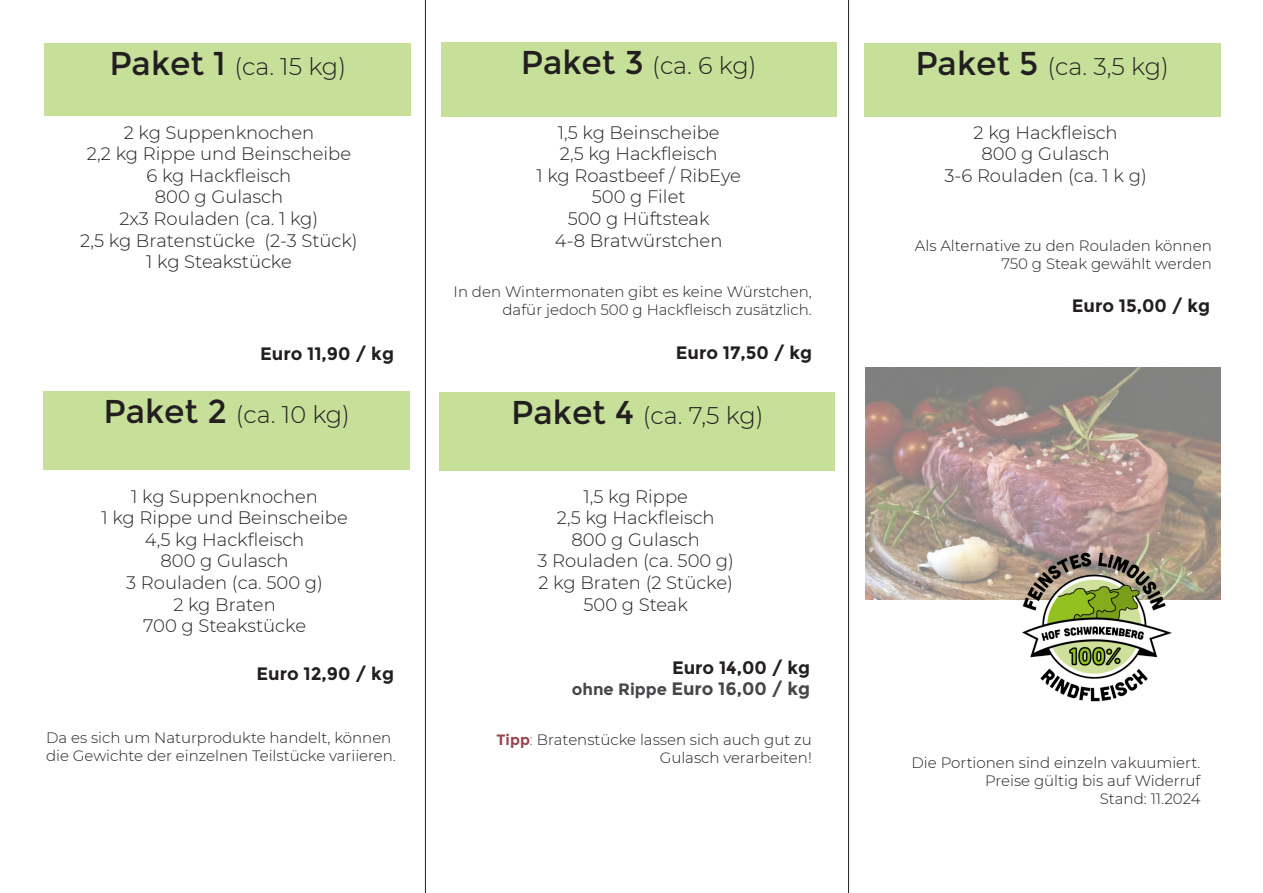
<style>
.page{position:relative;width:1263px;height:893px;background:#fff}
.page>*{position:absolute;margin:0;border:0;box-sizing:border-box;transform-origin:0 0}
.t1{font:300 24px "Montserrat";color:#231f20}
.t2{font:300 18px/21.6px "Montserrat";color:#231f20;text-align:center}
.t3{font:700 18px/21.6px "Montserrat";color:#231f20;text-align:right}
.t4{font:300 15px/18px "Montserrat";color:#231f20;text-align:right}
.s1{font-weight:400;font-size:33px}
.s2{font-size:16.5px;color:#464748}
.s3{color:#464748}
.s4{font-weight:700;color:#964951}
.s5{color:#964951}
</style>
<div class="page">
<div style="left:44px;top:43px;width:367px;height:73px;background:#c6e09a"></div>
<div style="left:43px;top:391px;width:367px;height:79px;background:#c6e09a"></div>
<div style="left:441px;top:43px;width:395px;height:74px;background:#c6e09a"></div>
<div style="left:440px;top:392px;width:395px;height:79px;background:#c6e09a"></div>
<div style="left:864px;top:43px;width:356px;height:74px;background:#c6e09a"></div>
<img style="left:865px;top:368px;width:355px;height:232px">
<img style="left:1018px;top:551px;width:155px;height:151px">
<hr style="left:425px;top:0;width:1px;height:893px;background:#231f20">
<hr style="left:848px;top:0;width:1px;height:893px;background:#231f20">
<p class="t1" style="left:109px;top:50px;width:238px"><span class="s1">Paket 1</span> (ca. 15 kg)</p>
<p class="t2" style="left:124px;top:121px;width:192px">2 kg Suppenknochen</p>
<p class="t2" style="left:87px;top:142px;width:266px">2,2 kg Rippe und Beinscheibe</p>
<p class="t2" style="left:147px;top:164px;width:146px">6 kg Hackfleisch</p>
<p class="t2" style="left:155px;top:186px;width:130px">800 g Gulasch</p>
<p class="t2" style="left:120px;top:207px;width:200px">2x3 Rouladen (ca. 1 kg)</p>
<p class="t2" style="left:80px;top:229px;width:279px">2,5 kg Bratenstücke (2-3 Stück)</p>
<p class="t2" style="left:146px;top:250px;width:147px">1 kg Steakstücke</p>
<p class="t3" style="left:260px;top:343px;width:135px">Euro 11,90 / kg</p>
<p class="t1" style="left:104px;top:398px;width:248px"><span class="s1">Paket 2</span> (ca. 10 kg)</p>
<p class="t2" style="left:131px;top:485px;width:188px">1 kg Suppenknochen</p>
<p class="t2" style="left:101px;top:506px;width:248px">1 kg Rippe und Beinscheibe</p>
<p class="t2" style="left:145px;top:528px;width:161px">4,5 kg Hackfleisch</p>
<p class="t2" style="left:160px;top:550px;width:130px">800 g Gulasch</p>
<p class="t2" style="left:126px;top:571px;width:198px">3 Rouladen (ca. 500 g)</p>
<p class="t2" style="left:173px;top:593px;width:104px">2 kg Braten</p>
<p class="t2" style="left:143px;top:614px;width:164px">700 g Steakstücke</p>
<p class="t3" style="left:257px;top:663px;width:139px">Euro 12,90 / kg</p>
<p class="t1" style="left:521px;top:50px;width:237px"><span class="s1">Paket 3</span> (ca. 6 kg)</p>
<p class="t2" style="left:558px;top:121px;width:163px">1,5 kg Beinscheibe</p>
<p class="t2" style="left:560px;top:142px;width:159px">2,5 kg Hackfleisch</p>
<p class="t2" style="left:536px;top:164px;width:206px">1 kg Roastbeef / RibEye<br>500 g Filet</p>
<p class="t2" style="left:568px;top:207px;width:144px">500 g Hüftsteak</p>
<p class="t2" style="left:555px;top:229px;width:169px">4-8 Bratwürstchen</p>
<p class="t4" style="left:454px;top:282px;width:360px">In den Wintermonaten gibt es keine Würstchen, dafür jedoch 500 g Hackfleisch zusätzlich.</p>
<p class="t3" style="left:676px;top:342px;width:138px">Euro 17,50 / kg</p>
<p class="t1" style="left:511px;top:400px;width:254px"><span class="s1">Paket 4</span> (ca. 7,5 kg)</p>
<p class="t2" style="left:583px;top:485px;width:106px">1,5 kg Rippe</p>
<p class="t2" style="left:557px;top:506px;width:159px">2,5 kg Hackfleisch</p>
<p class="t2" style="left:572px;top:528px;width:130px">800 g Gulasch</p>
<p class="t2" style="left:537px;top:550px;width:198px">3 Rouladen (ca. 500 g)</p>
<p class="t2" style="left:538px;top:571px;width:196px">2 kg Braten (2 Stücke)</p>
<p class="t2" style="left:583px;top:593px;width:106px">500 g Steak</p>
<p class="t3" style="left:572px;top:657px;width:240px">Euro 14,00 / kg<br><span class="s2">ohne Rippe</span> <span class="s3">Euro 16,00 / kg</span></p>
<p class="t4" style="left:46px;top:728px;width:351px;text-align:left">Da es sich um Naturprodukte handelt, können die Gewichte der einzelnen Teilstücke variieren.</p>
<p class="t4" style="left:497px;top:730px;width:317px"><span class="s4">Tipp</span><span class="s5">:</span> Bratenstücke lassen sich auch gut zu<br>Gulasch verarbeiten!</p>
<p class="t1" style="left:915px;top:50px;width:255px"><span class="s1">Paket 5</span> (ca. 3,5 kg)</p>
<p class="t2" style="left:974px;top:121px;width:146px">2 kg Hackfleisch</p>
<p class="t2" style="left:981px;top:142px;width:130px">800 g Gulasch</p>
<p class="t2" style="left:944px;top:164px;width:204px">3-6 Rouladen (ca. 1 k g)</p>
<p class="t4" style="left:915px;top:236px;width:298px">Als Alternative zu den Rouladen können<br>750 g Steak gewählt werden</p>
<p class="t3" style="left:1072px;top:294px;width:140px">Euro 15,00 / kg</p>
<p class="t4" style="left:911px;top:753px;width:290px">Die Portionen sind einzeln vakuumiert.<br>Preise gültig bis auf Widerruf</p>
<p class="t4" style="left:1100px;top:789px;width:102px">Stand: 11.2024</p>
</div>
